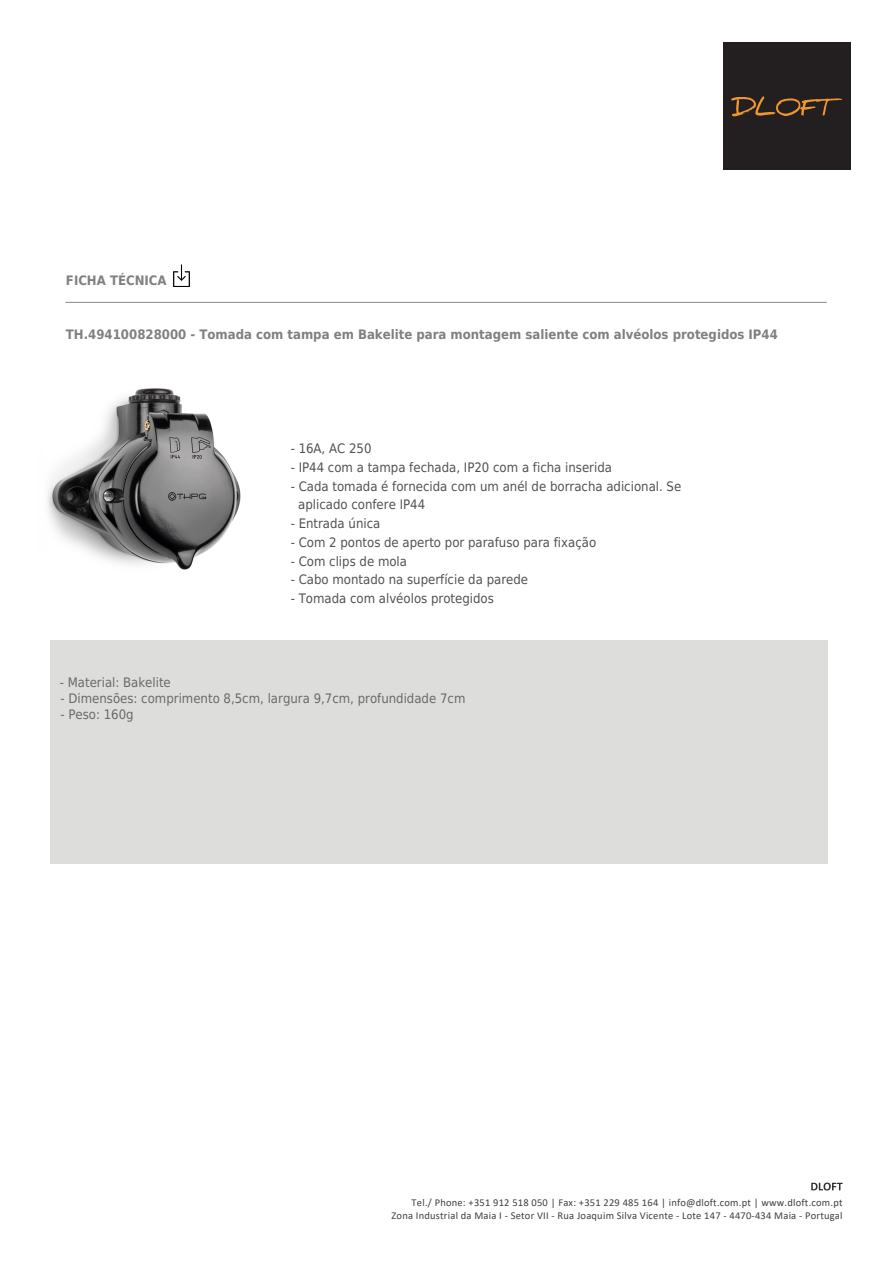
<style>
.page{position:relative;width:893px;height:1263px;background:#fff}
.page>*{position:absolute;margin:0;border:0;box-sizing:border-box;transform-origin:0 0}
.t1{font:13.05px/18.8px "DejaVu Sans Condensed";color:#515151}
.t2{font:700 13.05px "DejaVu Sans Condensed";color:#808080}
.t3{font:13.05px "DejaVu Sans Condensed";color:#696969}
.t4{font:10.5px/12.6px "Calibri";letter-spacing:.02em;color:#404040;text-align:right}
</style>
<div class="page">
<hr style="left:66px;top:302px;width:760px;height:1px;background:#888">
<img style="left:173px;top:264px;width:17px;height:22px">
<div style="left:50px;top:640px;width:778px;height:224px;background:#dddddc"></div>
<img style="left:47px;top:388px;width:194px;height:182px">
<div style="left:723px;top:43px;width:127px;height:127px;background:#231f20"></div>
<svg style="left:731px;top:96px;width:111px;height:20px"></svg>
<svg style="left:811px;top:1182px;width:32px;height:8px"></svg>
<p class="t2" style="left:66px;top:270px;width:102px">FICHA TÉCNICA</p>
<p class="t2" style="left:66px;top:324px;width:713px">TH.494100828000 - Tomada com tampa em Bakelite para montagem saliente com alvéolos protegidos IP44</p>
<p class="t1" style="left:291px;top:439px;width:82px">- 16A, AC 250</p>
<p class="t1" style="left:291px;top:458px;width:323px">- IP44 com a tampa fechada, IP20 com a ficha inserida</p>
<p class="t1" style="left:298px;top:476px;width:385px;text-indent:-7px">- Cada tomada é fornecida com um anél de borracha adicional. Se aplicado confere IP44</p>
<p class="t1" style="left:291px;top:514px;width:91px">- Entrada única</p>
<p class="t1" style="left:291px;top:532px;width:307px">- Com 2 pontos de aperto por parafuso para fixação</p>
<p class="t1" style="left:291px;top:551px;width:118px">- Com clips de mola</p>
<p class="t1" style="left:291px;top:570px;width:239px">- Cabo montado na superfície da parede</p>
<p class="t1" style="left:291px;top:588px;width:205px">- Tomada com alvéolos protegidos</p>
<p class="t3" style="left:60px;top:671px;width:113px">- Material: Bakelite</p>
<p class="t3" style="left:60px;top:687px;width:406px">- Dimensões: comprimento 8,5cm, largura 9,7cm, profundidade 7cm</p>
<p class="t3" style="left:60px;top:703px;width:75px">- Peso: 160g</p>
<p class="t4" style="left:391px;top:1196px;width:453px">Tel./ Phone: +351 912 518 050 | Fax: +351 229 485 164 | info@dloft.com.pt | www.dloft.com.pt<br>Zona Industrial da Maia I - Setor VII - Rua Joaquim Silva Vicente - Lote 147 - 4470-434 Maia - Portugal</p>
</div>
